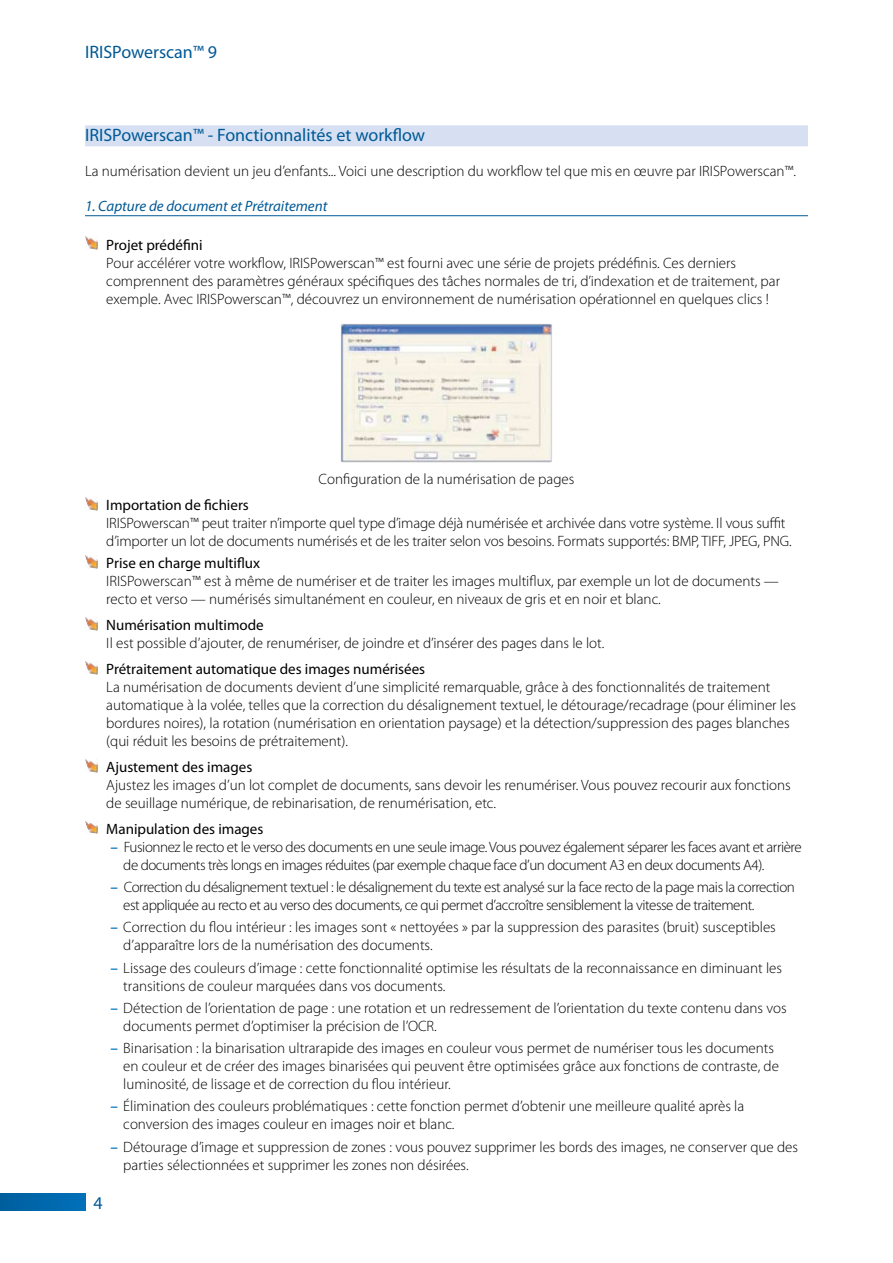
<style>
.page{position:relative;width:893px;height:1263px;background:#fff}
.page>*{position:absolute;margin:0;border:0;box-sizing:border-box;transform-origin:0 0}
.t1{font:18px "Myriad Pro";color:#005996}
.t2{font:300 15px/18px "Myriad Pro";color:#000}
.t3{font:300 15px/18px "Myriad Pro";letter-spacing:-.03em;color:#000}
.t4{font:15px "Myriad Pro";color:#000}
.t5{font:italic 15px "Myriad Pro";color:#005996}
.s1{font-weight:600;color:#0071bc}
</style>
<div class="page">
<div style="left:0;top:1193px;width:85px;height:17px;background:linear-gradient(to right,#005e9e,#0070ba)"></div>
<div style="left:85px;top:125px;width:723px;height:21px;background:#d6e0f2"></div>
<hr style="left:85px;top:215px;width:723px;height:1px;background:#005996">
<svg style="left:85px;top:237px;width:13px;height:13px"></svg>
<img style="left:341px;top:324px;width:211px;height:139px">
<svg style="left:85px;top:497px;width:13px;height:13px"></svg>
<svg style="left:85px;top:556px;width:13px;height:12px"></svg>
<svg style="left:85px;top:617px;width:13px;height:13px"></svg>
<svg style="left:85px;top:661px;width:13px;height:13px"></svg>
<svg style="left:85px;top:759px;width:13px;height:13px"></svg>
<svg style="left:85px;top:821px;width:13px;height:13px"></svg>
<p class="t1" style="left:85px;top:42px;width:134px">IRISPowerscan™ 9</p>
<p class="t1" style="left:85px;top:125px;width:342px">IRISPowerscan™ - Fonctionnalités et workflow</p>
<p class="t2" style="left:85px;top:162px;width:713px">La numérisation devient un jeu d’enfants... Voici une description du workflow tel que mis en œuvre par IRISPowerscan™.</p>
<p class="t5" style="left:85px;top:198px;width:244px">1. Capture de document et Prétraitement</p>
<p class="t4" style="left:106px;top:236px;width:98px">Projet prédéfini</p>
<p class="t2" style="left:106px;top:254px;width:675px">Pour accélérer votre workflow, IRISPowerscan™ est fourni avec une série de projets prédéfinis. Ces derniers comprennent des paramètres généraux spécifiques des tâches normales de tri, d’indexation et de traitement, par exemple. Avec IRISPowerscan™, découvrez un environnement de numérisation opérationnel en quelques clics !</p>
<p class="t2" style="left:319px;top:471px;width:257px">Configuration de la numérisation de pages</p>
<p class="t4" style="left:106px;top:497px;width:144px">Importation de fichiers</p>
<p class="t2" style="left:106px;top:514px;width:687px">IRISPowerscan™ peut traiter n’importe quel type d’image déjà numérisée et archivée dans votre système. Il vous suffit d’importer un lot de documents numérisés et de les traiter selon vos besoins. Formats supportés: BMP, TIFF, JPEG, PNG.</p>
<p class="t4" style="left:106px;top:555px;width:155px">Prise en charge multiflux</p>
<p class="t2" style="left:106px;top:573px;width:674px">IRISPowerscan™ est à même de numériser et de traiter les images multiflux, par exemple un lot de documents — recto et verso — numérisés simultanément en couleur, en niveaux de gris et en noir et blanc.</p>
<p class="t4" style="left:106px;top:617px;width:159px">Numérisation multimode</p>
<p class="t2" style="left:106px;top:634px;width:500px">Il est possible d’ajouter, de renumériser, de joindre et d’insérer des pages dans le lot.</p>
<p class="t4" style="left:106px;top:661px;width:320px">Prétraitement automatique des images numérisées</p>
<p class="t2" style="left:106px;top:678px;width:691px">La numérisation de documents devient d’une simplicité remarquable, grâce à des fonctionnalités de traitement automatique à la volée, telles que la correction du désalignement textuel, le détourage/recadrage (pour éliminer les bordures noires), la rotation (numérisation en orientation paysage) et la détection/suppression des pages blanches (qui réduit les besoins de prétraitement).</p>
<p class="t4" style="left:106px;top:759px;width:147px">Ajustement des images</p>
<p class="t2" style="left:106px;top:776px;width:686px">Ajustez les images d’un lot complet de documents, sans devoir les renumériser. Vous pouvez recourir aux fonctions de seuillage numérique, de rebinarisation, de renumérisation, etc.</p>
<p class="t4" style="left:106px;top:821px;width:159px">Manipulation des images</p>
<p class="t3" style="left:123px;top:838px;width:680px;text-indent:-13px"><span class="s1">–</span> Fusionnez le recto et le verso des documents en une seule image. Vous pouvez également séparer les faces avant et arrière de documents très longs en images réduites (par exemple chaque face d’un document A3 en deux documents A4).</p>
<p class="t3" style="left:123px;top:878px;width:673px;text-indent:-13px"><span class="s1">–</span> Correction du désalignement textuel : le désalignement du texte est analysé sur la face recto de la page mais la correction est appliquée au recto et au verso des documents, ce qui permet d’accroître sensiblement la vitesse de traitement.</p>
<p class="t2" style="left:123px;top:919px;width:654px;text-indent:-13px"><span class="s1">–</span> Correction du flou intérieur : les images sont « nettoyées » par la suppression des parasites (bruit) susceptibles d’apparaître lors de la numérisation des documents.</p>
<p class="t2" style="left:123px;top:959px;width:660px;text-indent:-13px"><span class="s1">–</span> Lissage des couleurs d’image : cette fonctionnalité optimise les résultats de la reconnaissance en diminuant les transitions de couleur marquées dans vos documents.</p>
<p class="t2" style="left:123px;top:999px;width:665px;text-indent:-13px"><span class="s1">–</span> Détection de l’orientation de page : une rotation et un redressement de l’orientation du texte contenu dans vos documents permet d’optimiser la précision de l’OCR.</p>
<p class="t2" style="left:123px;top:1039px;width:657px;text-indent:-13px"><span class="s1">–</span> Binarisation : la binarisation ultrarapide des images en couleur vous permet de numériser tous les documents en couleur et de créer des images binarisées qui peuvent être optimisées grâce aux fonctions de contraste, de luminosité, de lissage et de correction du flou intérieur.</p>
<p class="t2" style="left:123px;top:1098px;width:622px;text-indent:-13px"><span class="s1">–</span> Élimination des couleurs problématiques : cette fonction permet d’obtenir une meilleure qualité après la conversion des images couleur en images noir et blanc.</p>
<p class="t2" style="left:123px;top:1138px;width:676px;text-indent:-13px"><span class="s1">–</span> Détourage d’image et suppression de zones : vous pouvez supprimer les bords des images, ne conserver que des parties sélectionnées et supprimer les zones non désirées.</p>
<p class="t1" style="left:94px;top:1192px;width:11px">4</p>
</div>
